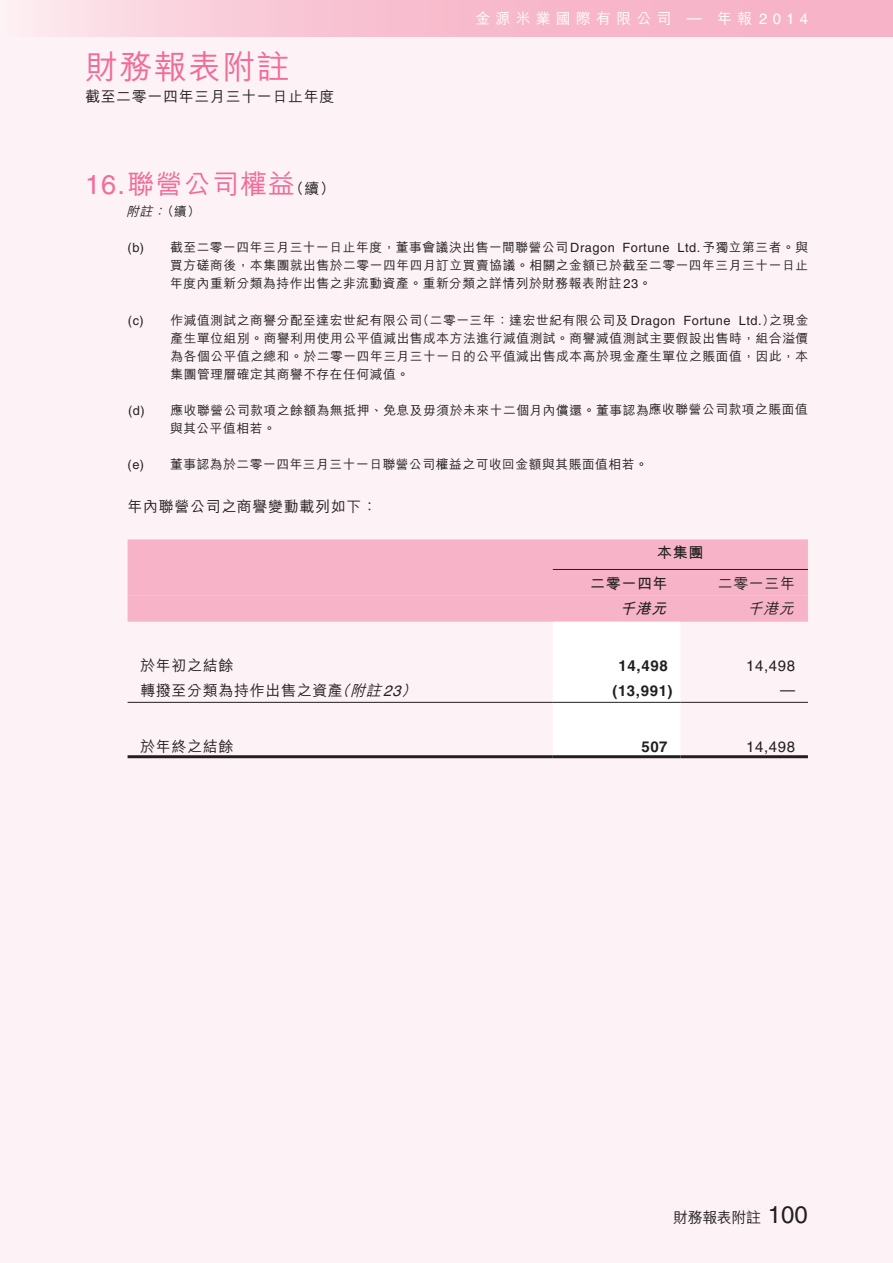
<style>
.page{position:relative;width:893px;height:1263px;background:#fff}
.page>*{position:absolute;margin:0;border:0;box-sizing:border-box;transform-origin:0 0}
.t1{font:500 33px "M Hei HK";letter-spacing:.04em;color:#f16c9a}
.t2{font:500 27px "M Hei HK";letter-spacing:.04em;color:#f16c9a}
.t3{font:24px "Helvetica";color:#231f20}
.t4{font:500 15px "M Hei HK";letter-spacing:.04em;color:#231f20}
.t5{font:700 15px "Helvetica";letter-spacing:.04em;color:#231f20}
.t6{font:15px "Helvetica";letter-spacing:.04em;color:#231f20}
.t7{font:500 15px "M Hei HK";letter-spacing:.34em;color:#fff}
.t8{font:700 15px "M Hei HK";letter-spacing:.04em;color:#231f20}
.t9{font:italic 500 15px "M Hei HK";color:#231f20}
.t10{font:15px "Helvetica";color:#fff}
.t11{font:italic 700 15px "M Hei HK";color:#231f20}
.t12{font:italic 15px "Helvetica";color:#231f20}
.t13{font:500 12.75px/18px "M Hei HK";letter-spacing:.04em;color:#231f20}
.t14{font:12.75px "Helvetica";letter-spacing:.045em;color:#231f20}
.t15{font:italic 500 12.75px "M Hei HK";color:#231f20}
.s1{font-family:"Helvetica";font-weight:400}
.s2{font-style:italic}
.s3{font-family:"M Hei HK";font-weight:500}
</style>
<div class="page">
<div style="left:0;top:30px;width:893px;height:1233px;background:#fdf3f6"></div>
<svg style="left:0;top:0;width:893px;height:36px;background:#f8c3d2"></svg>
<svg style="left:128px;top:539px;width:680px;height:216px"></svg>
<hr style="left:553px;top:569px;width:255px;height:1px;background:#231f20">
<hr style="left:128px;top:702px;width:425px;height:1px;background:#231f20">
<hr style="left:553px;top:702px;width:127px;height:1px;background:#231f20">
<hr style="left:680px;top:702px;width:128px;height:1px;background:#231f20">
<hr style="left:128px;top:755px;width:425px;height:3px;background:#231f20">
<hr style="left:553px;top:755px;width:127px;height:3px;background:#231f20">
<hr style="left:680px;top:755px;width:128px;height:3px;background:#231f20">
<h1 class="t1" style="left:85px;top:43px;width:206px">財務報表附註</h1>
<p class="t4" style="left:85px;top:86px;width:251px">截至二零一四年三月三十一日止年度</p>
<p class="t7" style="left:475px;top:8px;width:198px">金源米業國際有限公司</p>
<p class="t10" style="left:687px;top:9px;width:16px">—</p>
<p class="t7" style="left:717px;top:8px;width:37px">年報</p>
<p class="t10" style="left:759px;top:10px;width:50px">2 0 1 4</p>
<h2 class="t2" style="left:85px;top:165px;width:212px"><span class="s1">16.</span>聯營公司權益</h2>
<p class="t13" style="left:126px;top:202px;width:76px"><span class="s2">附註</span>（續(</p>
<p class="t4" style="left:289px;top:178px;width:48px">（續(</p>
<p class="t15" style="left:153px;top:202px;width:19px">：</p>
<p class="t14" style="left:128px;top:241px;width:18px">)b(</p>
<p class="t13" style="left:170px;top:238px;width:446px">截至二零一四年三月三十一日止年度，董事會議決出售一間聯營公司<span class="s1">Dragon</span></p>
<p class="t14" style="left:622px;top:241px;width:49px">Fortune</p>
<p class="t13" style="left:677px;top:238px;width:132px"><span class="s1">Ltd.</span>予獨立第三者。與</p>
<p class="t14" style="left:128px;top:313px;width:17px">)c(</p>
<p class="t14" style="left:128px;top:403px;width:18px">)d(</p>
<p class="t13" style="left:170px;top:256px;width:639px">買方磋商後，本集團就出售於二零一四年四月訂立買賣協議。相關之金額已於截至二零一四年三月三十一日止年度內重新分類為持作出售之非流動資產。重新分類之詳情列於財務報表附註<span class="s1">23</span>。</p>
<p class="t13" style="left:769px;top:310px;width:41px">之現金</p>
<p class="t13" style="left:170px;top:310px;width:253px">作減值測試之商譽分配至達宏世紀有限公司</p>
<p class="t13" style="left:416px;top:310px;width:260px">（二零一三年：達宏世紀有限公司及<span class="s1">Dragon</span></p>
<p class="t14" style="left:739px;top:313px;width:38px">Ltd <span class="s3">）</span>.</p>
<p class="t14" style="left:683px;top:313px;width:49px">Fortune</p>
<p class="t13" style="left:170px;top:328px;width:639px;text-align:justify">產生單位組別。商譽利用使用公平值減出售成本方法進行減值測試。商譽減值測試主要假設出售時，組合溢價為各個公平值之總和。於二零一四年三月三十一日的公平值減出售成本高於現金產生單位之賬面值，因此，本集團管理層確定其商譽不存在任何減值。</p>
<p class="t13" style="left:171px;top:400px;width:639px">應收聯營公司款項之餘額為無抵押、免息及毋須於未來十二個月內償還。董事認為應收聯營公司款項之賬面值</p>
<p class="t13" style="left:170px;top:418px;width:107px">與其公平值相若。</p>
<p class="t13" style="left:170px;top:454px;width:479px">董事認為於二零一四年三月三十一日聯營公司權益之可收回金額與其賬面值相若。</p>
<p class="t14" style="left:128px;top:457px;width:18px">)e(</p>
<p class="t4" style="left:128px;top:496px;width:251px">年內聯營公司之商譽變動載列如下：</p>
<p class="t8" style="left:657px;top:542px;width:48px">本集團</p>
<p class="t8" style="left:590px;top:572px;width:79px">二零一四年</p>
<p class="t11" style="left:620px;top:598px;width:53px">千港元</p>
<p class="t4" style="left:718px;top:572px;width:79px">二零一三年</p>
<p class="t9" style="left:747px;top:598px;width:53px">千港元</p>
<p class="t4" style="left:140px;top:654px;width:95px">於年初之結餘</p>
<p class="t5" style="left:619px;top:656px;width:51px">14,498</p>
<p class="t6" style="left:746px;top:657px;width:51px">14,498</p>
<p class="t4" style="left:140px;top:680px;width:204px">轉撥至分類為持作出售之資產</p>
<p class="t9" style="left:350px;top:680px;width:37px">附註</p>
<p class="t9" style="left:401px;top:680px;width:22px">(</p>
<p class="t9" style="left:334px;top:680px;width:22px">（</p>
<p class="t12" style="left:383px;top:682px;width:23px">23</p>
<p class="t5" style="left:612px;top:682px;width:62px">)13,991(</p>
<p class="t6" style="left:780px;top:681px;width:16px">—</p>
<p class="t4" style="left:140px;top:735px;width:95px">於年終之結餘</p>
<p class="t5" style="left:641px;top:737px;width:28px">507</p>
<p class="t6" style="left:746px;top:738px;width:51px">14,498</p>
<p class="t4" style="left:673px;top:1206px;width:90px">財務報表附註</p>
<h3 class="t3" style="left:768px;top:1201px;width:42px">100</h3>
</div>
